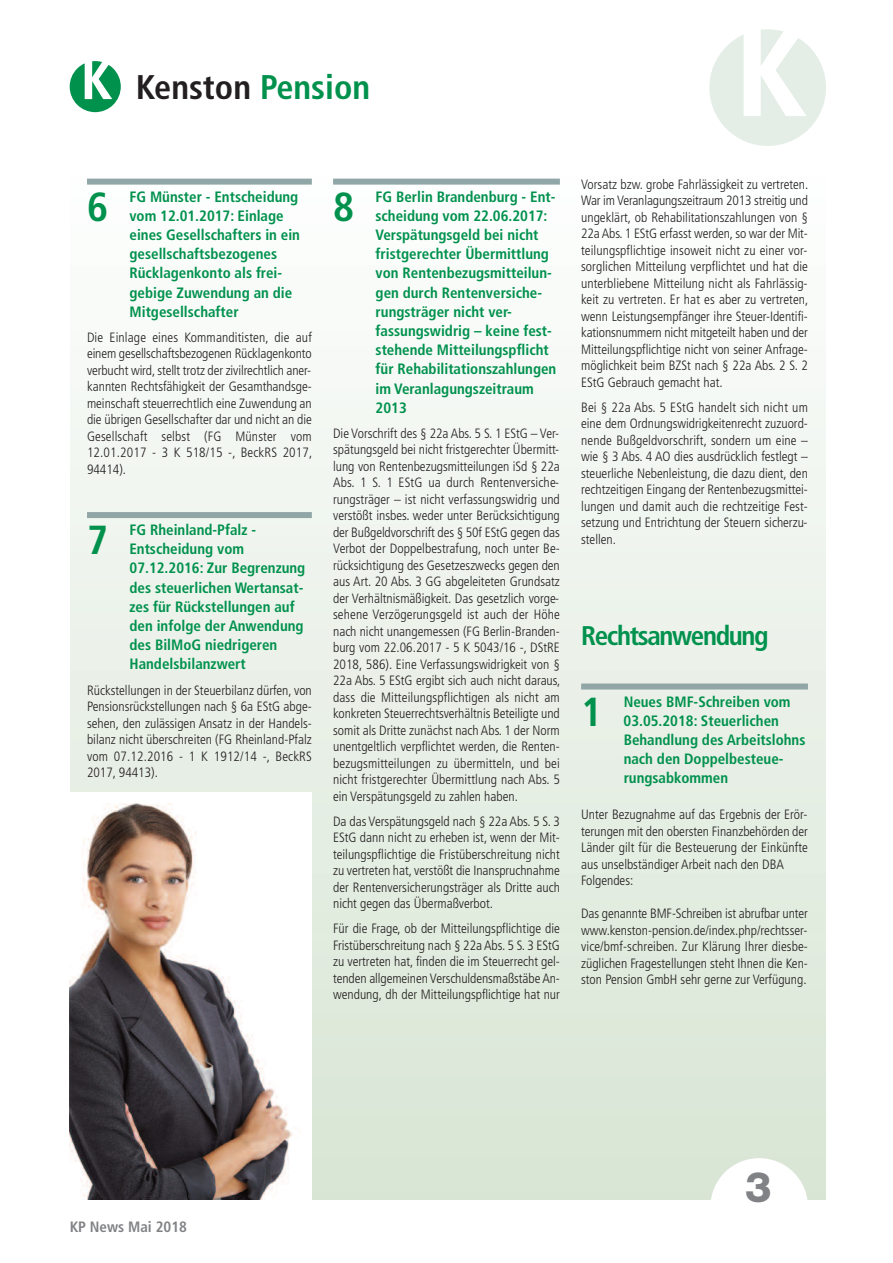
<style>
.page{position:relative;width:893px;height:1263px;background:#fff}
.page>*{position:absolute;margin:0;border:0;box-sizing:border-box;transform-origin:0 0}
.t1{font:800 42px "Helvetica Neue";color:#808285}
.t2{font:700 condensed 40.5px "Frutiger";color:#00914d}
.t3{font:700 condensed 34.2px "Frutiger";color:#231f20}
.t4{font:700 condensed 27px "Frutiger";letter-spacing:-.05em;color:#00914d}
.t5{font:700 condensed 15px/19.2px "Frutiger";color:#00914d}
.t6{font:700 condensed 15px "Frutiger";color:#808285}
.t7{font:300 condensed 13.5px/16.5px "Frutiger";color:#231f20;text-align:justify}
.s1{color:#00914d}
</style>
<div class="page">
<div style="left:70px;top:168px;width:756px;height:1031px;background:linear-gradient(to bottom,#fdfefe,#d8e5d4)"></div>
<div style="left:333px;top:179px;width:227px;height:6px;background:#91a6a7"></div>
<div style="left:87px;top:179px;width:225px;height:6px;background:#91a6a7"></div>
<div style="left:87px;top:512px;width:225px;height:6px;background:#91a6a7"></div>
<div style="left:581px;top:683px;width:227px;height:6px;background:#91a6a7"></div>
<svg style="left:709px;top:29px;width:117px;height:117px"></svg>
<svg style="left:70px;top:61px;width:51px;height:51px"></svg>
<div style="left:710px;top:1158px;width:98px;height:98px;background:#fff;border-radius:50%"></div>
<img style="left:70px;top:792px;width:241px;height:407px">
<h3 class="t3" style="left:136px;top:73px;width:236px">Kenston <span class="s1">Pension</span></h3>
<h2 class="t2" style="left:87px;top:190px;width:23px">6</h2>
<p class="t5" style="left:129px;top:188px;width:172px">FG Münster - Entscheidung vom 12.01.2017: Einlage eines Gesellschafters in ein gesellschaftsbezogenes<br>Rücklagenkonto als frei&shy;gebige Zuwendung an die<br>Mitgesellschafter</p>
<p class="t7" style="left:87px;top:330px;width:227px">Die Einlage eines Kommanditisten, die auf einem gesellschaftsbezogenen Rücklagenkonto verbucht wird, stellt trotz der zivilrechtlich aner&shy;kannten Rechtsfähigkeit der Gesamthandsge&shy;meinschaft steuerrechtlich eine Zuwendung an die übrigen Gesellschafter dar und nicht an die Gesellschaft selbst (FG Münster vom 12.01.2017 - 3 K 518/15 -, BeckRS 2017, 94414).</p>
<h2 class="t2" style="left:87px;top:524px;width:23px">7</h2>
<p class="t5" style="left:129px;top:521px;width:177px">FG Rheinland-Pfalz -<br>Entscheidung vom<br>07.12.2016: Zur Begrenzung des steuerlichen Wertansat&shy;zes für Rückstellungen auf den infolge der Anwendung des BilMoG niedrigeren<br>Handelsbilanzwert</p>
<p class="t7" style="left:87px;top:683px;width:226px">Rückstellungen in der Steuerbilanz dürfen, von Pensionsrückstellungen nach § 6a EStG abge&shy;sehen, den zulässigen Ansatz in der Handels&shy;bilanz nicht überschreiten (FG Rheinland-Pfalz vom 07.12.2016 - 1 K 1912/14 -, BeckRS 2017, 94413).</p>
<h2 class="t2" style="left:333px;top:190px;width:23px">8</h2>
<p class="t5" style="left:375px;top:188px;width:182px">FG Berlin Brandenburg - Ent&shy;scheidung vom 22.06.2017:<br>Verspätungsgeld bei nicht fristgerechter Übermittlung von Rentenbezugsmitteilun&shy;gen durch Rentenversiche&shy;rungsträger nicht ver&shy;fassungswidrig – keine fest&shy;stehende Mitteilungspflicht für Rehabilitationszahlungen im Veranlagungszeitraum<br>2013</p>
<p class="t7" style="left:333px;top:426px;width:229px">Die Vorschrift des § 22a Abs. 5 S. 1 EStG – Ver&shy;spätungsgeld bei nicht fristgerechter Übermitt&shy;lung von Rentenbezugsmitteilungen iSd § 22a Abs. 1 S. 1 EStG ua durch Rentenversiche&shy;rungsträger – ist nicht verfassungswidrig und verstößt insbes. weder unter Berücksichtigung der Bußgeldvorschrift des § 50f EStG gegen das Verbot der Doppelbestrafung, noch unter Be&shy;rücksichtigung des Gesetzeszwecks gegen den aus Art. 20 Abs. 3 GG abgeleiteten Grundsatz der Verhältnismäßigkeit. Das gesetzlich vorge&shy;sehene Verzögerungsgeld ist auch der Höhe nach nicht unangemessen (FG Berlin-Branden&shy;burg vom 22.06.2017 - 5 K 5043/16 -, DStRE 2018, 586). Eine Verfassungswidrigkeit von § 22a Abs. 5 EStG ergibt sich auch nicht daraus, dass die Mitteilungspflichtigen als nicht am konkreten Steuerrechtsverhältnis Beteiligte und somit als Dritte zunächst nach Abs. 1 der Norm unentgeltlich verpflichtet werden, die Renten&shy;bezugsmitteilungen zu übermitteln, und bei nicht fristgerechter Übermittlung nach Abs. 5 ein Verspätungsgeld zu zahlen haben.</p>
<p class="t7" style="left:333px;top:814px;width:228px">Da das Verspätungsgeld nach § 22a Abs. 5 S. 3<br>EStG dann nicht zu erheben ist, wenn der Mit&shy;teilungspflichtige die Fristüberschreitung nicht zu vertreten hat, verstößt die Inanspruchnahme der Rentenversicherungsträger als Dritte auch nicht gegen das Übermaßverbot.</p>
<p class="t7" style="left:333px;top:921px;width:228px">Für die Frage, ob der Mitteilungspflichtige die Fristüberschreitung nach § 22a Abs. 5 S. 3 EStG zu vertreten hat, finden die im Steuerrecht gel&shy;tenden allgemeinen Verschuldensmaßstäbe An&shy;wendung, dh der Mitteilungspflichtige hat nur</p>
<p class="t7" style="left:581px;top:177px;width:229px">Vorsatz bzw. grobe Fahrlässigkeit zu vertreten.<br>War imVeranlagungszeitraum 2013 streitig und ungeklärt, ob Rehabilitationszahlungen von § 22a Abs. 1 EStG erfasst werden, so war der Mit&shy;teilungspflichtige insoweit nicht zu einer vor&shy;sorglichen Mitteilung verpflichtet und hat die unterbliebene Mitteilung nicht als Fahrlässig&shy;keit zu vertreten. Er hat es aber zu vertreten, wenn Leistungsempfänger ihre Steuer-Identifi&shy;kationsnummern nicht mitgeteilt haben und der Mitteilungspflichtige nicht von seiner Anfrage&shy;möglichkeit beim BZSt nach § 22a Abs. 2 S. 2<br>EStG Gebrauch gemacht hat.</p>
<p class="t7" style="left:581px;top:400px;width:228px">Bei § 22a Abs. 5 EStG handelt sich nicht um eine dem Ordnungswidrigkeitenrecht zuzuord&shy;nende Bußgeldvorschrift, sondern um eine – wie § 3 Abs. 4 AO dies ausdrücklich festlegt – steuerliche Nebenleistung, die dazu dient, den rechtzeitigen Eingang der Rentenbezugsmittei&shy;lungen und damit auch die rechtzeitige Fest&shy;setzung und Entrichtung der Steuern sicherzu&shy;stellen.</p>
<h3 class="t4" style="left:581px;top:625px;width:189px">Rechtsanwendung</h3>
<h2 class="t2" style="left:581px;top:695px;width:23px">1</h2>
<p class="t5" style="left:623px;top:693px;width:183px">Neues BMF-Schreiben vom<br>03.05.2018: Steuerlichen<br>Behandlung des Arbeitslohns nach den Doppelbesteue&shy;rungsabkommen</p>
<p class="t7" style="left:581px;top:807px;width:228px;text-align:left">Unter Bezugnahme auf das Ergebnis der Erör&shy;terungen mit den obersten Finanzbehörden der Länder gilt für die Besteuerung der Einkünfte aus unselbständiger Arbeit nach den DBA Folgendes:</p>
<p class="t7" style="left:581px;top:906px;width:228px">Das genannte BMF-Schreiben ist abrufbar unter www.kenston-pension.de/index.php/rechtsser&shy;vice/bmf-schreiben. Zur Klärung Ihrer diesbe&shy;züglichen Fragestellungen steht Ihnen die Ken&shy;ston Pension GmbH sehr gerne zur Verfügung.</p>
<p class="t6" style="left:70px;top:1221px;width:119px">KP News Mai 2018</p>
<h1 class="t1" style="left:745px;top:1171px;width:28px">3</h1>
</div>
